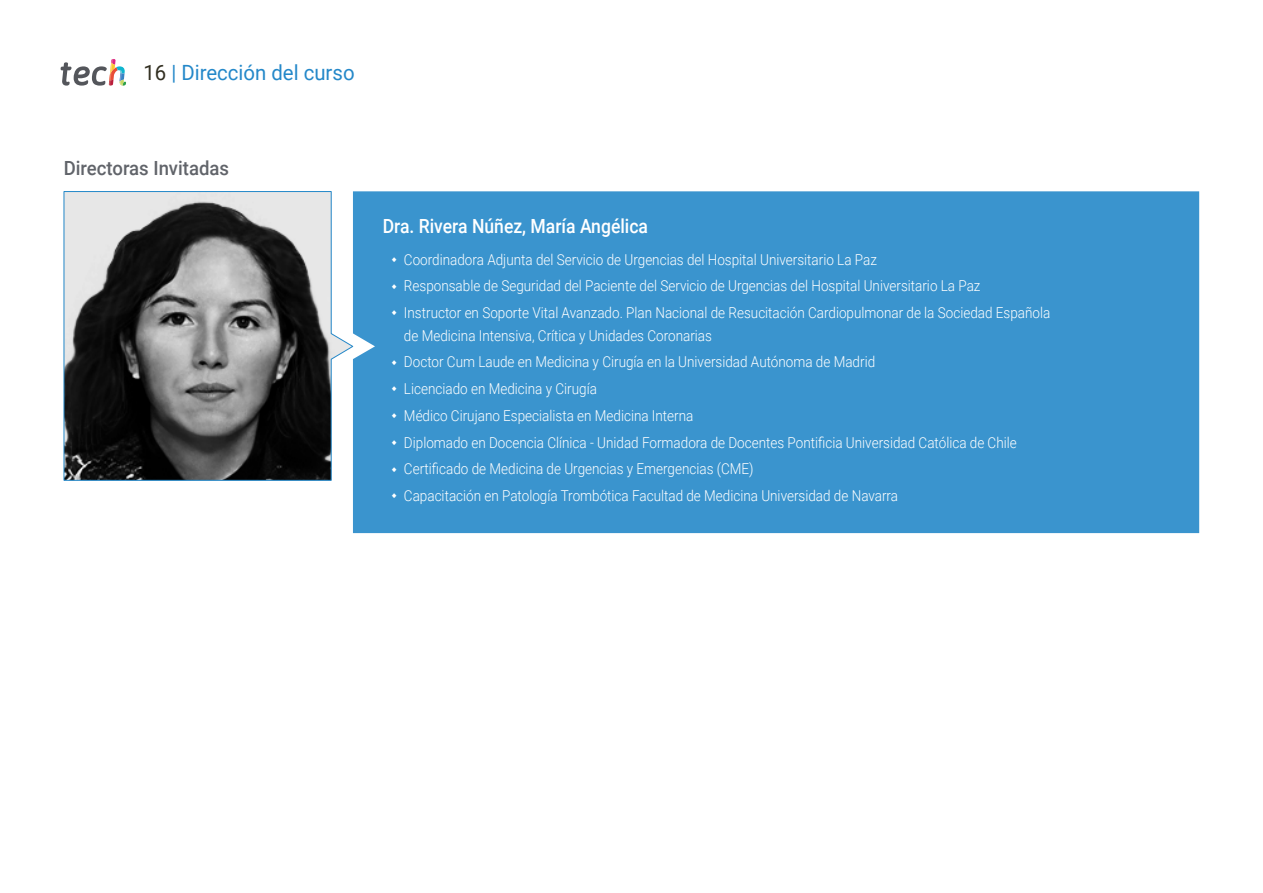
<style>
.page{position:relative;width:1263px;height:893px;background:#fff}
.page>*{position:absolute;margin:0;border:0;box-sizing:border-box;transform-origin:0 0}
.t1{font:21px "Roboto";color:#2488c9}
.t2{font:500 19.5px "Roboto";color:#fff;scale:.9 1}
.t3{font:500 19.5px "Roboto";color:#61646a;scale:.95 1}
.t4{font:300 15px/26.7px "Roboto";color:#fff;scale:.9 1}
.s1{color:#312e20}
</style>
<div class="page">
<svg style="left:61px;top:59px;width:65px;height:27px"></svg>
<div style="left:353px;top:191px;width:846px;height:342px;background:#3a94ce"></div>
<svg style="left:64px;top:191px;width:289px;height:290px;background:#6c6d6e"></svg>
<svg style="left:392px;top:257px;width:5px;height:5px"></svg>
<svg style="left:392px;top:284px;width:5px;height:5px"></svg>
<svg style="left:392px;top:310px;width:5px;height:5px"></svg>
<svg style="left:392px;top:360px;width:5px;height:5px"></svg>
<svg style="left:392px;top:386px;width:5px;height:5px"></svg>
<svg style="left:392px;top:413px;width:5px;height:5px"></svg>
<svg style="left:392px;top:440px;width:5px;height:5px"></svg>
<svg style="left:392px;top:467px;width:5px;height:5px"></svg>
<svg style="left:392px;top:493px;width:5px;height:5px"></svg>
<h1 class="t1" style="left:144px;top:57px;width:213px"><span class="s1">16</span> | Dirección del curso</h1>
<h2 class="t3" style="left:64px;top:154px;width:175px">Directoras Invitadas</h2>
<h2 class="t2" style="left:383px;top:212px;width:296px">Dra. Rivera Núñez, María Angélica</h2>
<p class="t4" style="left:404px;top:245px;width:720px">Coordinadora Adjunta del Servicio de Urgencias del Hospital Universitario La Paz<br>Responsable de Seguridad del Paciente del Servicio de Urgencias del Hospital Universitario La Paz<br>Instructor en Soporte Vital Avanzado. Plan Nacional de Resucitación Cardiopulmonar de la Sociedad Española</p>
<p class="t4" style="left:404px;top:321px;width:682px">de Medicina Intensiva, Crítica y Unidades Coronarias<br>Doctor Cum Laude en Medicina y Cirugía en la Universidad Autónoma de Madrid<br>Licenciado en Medicina y Cirugía<br>Médico Cirujano Especialista en Medicina Interna<br>Diplomado en Docencia Clínica - Unidad Formadora de Docentes Pontificia Universidad Católica de Chile Certificado de Medicina de Urgencias y Emergencias (CME)<br>Capacitación en Patología Trombótica Facultad de Medicina Universidad de Navarra</p>
</div>
